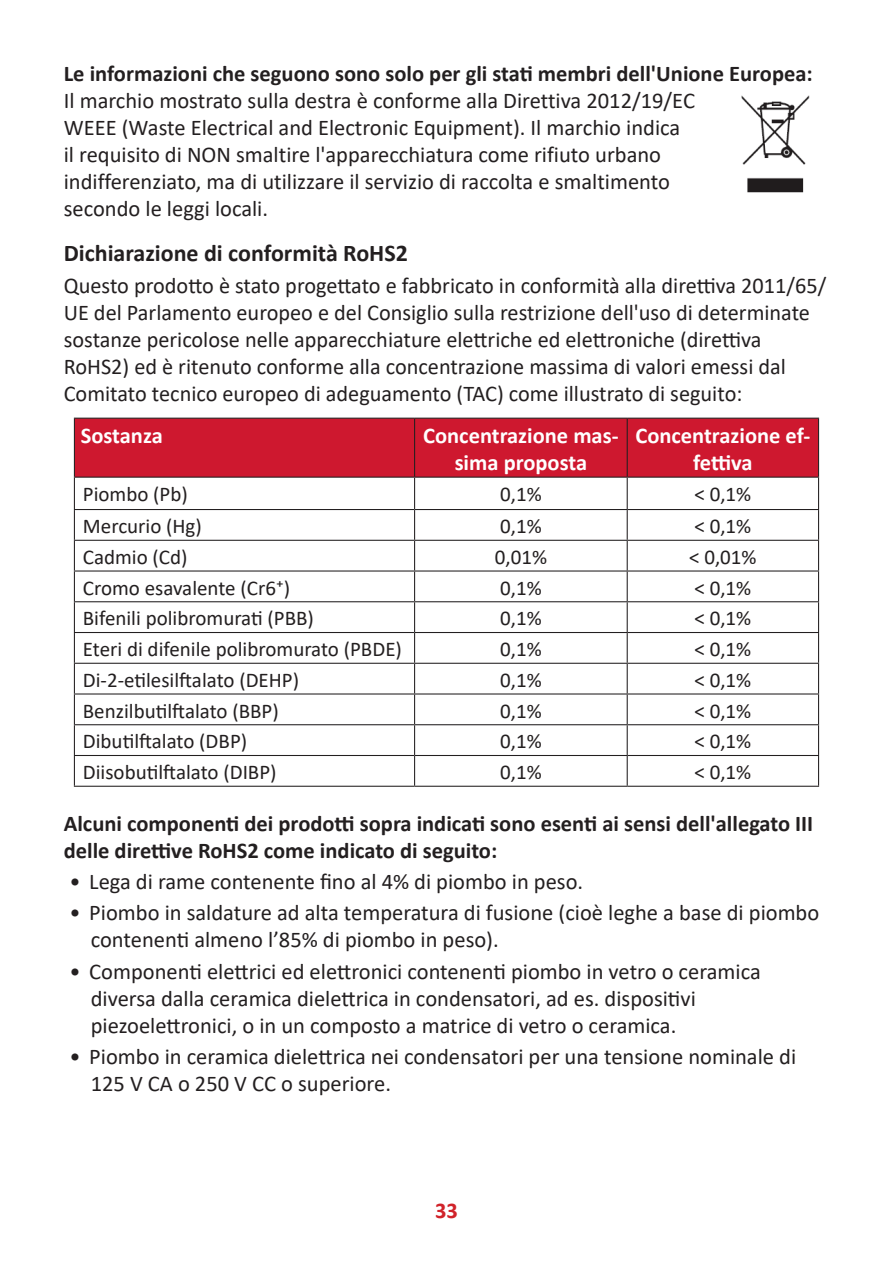
<style>
.page{position:relative;width:893px;height:1263px;background:#fff}
.page>*{position:absolute;margin:0;border:0;box-sizing:border-box;transform-origin:0 0}
.t1{font:700 24px "Calibri";color:#231f20}
.t2{font:22.5px/27px "Calibri";color:#231f20}
.t3{font:700 22.5px/27px "Calibri";color:#231f20}
.t4{font:700 22.5px/27px "Calibri";color:#fff;text-align:center}
.t5{font:700 22.5px "Calibri";color:#d1232a}
.t6{font:21px "Calibri";color:#231f20}
</style>
<div class="page">
<img style="left:741px;top:95px;width:69px;height:98px">
<div style="left:75px;top:419px;width:743px;height:58px;background:#ce182f"></div>
<hr style="left:74px;top:418px;width:341px;height:1px;background:#231f20">
<hr style="left:74px;top:419px;width:1px;height:58px;background:#231f20">
<hr style="left:415px;top:418px;width:212px;height:1px;background:#231f20">
<hr style="left:414px;top:419px;width:1px;height:58px;background:#231f20">
<hr style="left:627px;top:418px;width:192px;height:1px;background:#231f20">
<hr style="left:627px;top:419px;width:1px;height:58px;background:#231f20">
<hr style="left:818px;top:419px;width:1px;height:58px;background:#231f20">
<hr style="left:74px;top:477px;width:341px;height:1px;background:#231f20">
<hr style="left:74px;top:478px;width:1px;height:31px;background:#231f20">
<hr style="left:415px;top:477px;width:212px;height:1px;background:#231f20">
<hr style="left:414px;top:478px;width:1px;height:31px;background:#231f20">
<hr style="left:627px;top:477px;width:192px;height:1px;background:#231f20">
<hr style="left:627px;top:478px;width:1px;height:31px;background:#231f20">
<hr style="left:818px;top:478px;width:1px;height:31px;background:#231f20">
<hr style="left:74px;top:509px;width:341px;height:1px;background:#231f20">
<hr style="left:74px;top:510px;width:1px;height:30px;background:#231f20">
<hr style="left:415px;top:509px;width:212px;height:1px;background:#231f20">
<hr style="left:414px;top:510px;width:1px;height:30px;background:#231f20">
<hr style="left:627px;top:509px;width:192px;height:1px;background:#231f20">
<hr style="left:627px;top:510px;width:1px;height:30px;background:#231f20">
<hr style="left:818px;top:510px;width:1px;height:30px;background:#231f20">
<hr style="left:74px;top:540px;width:341px;height:1px;background:#231f20">
<svg style="left:74px;top:541px;width:1px;height:29px"></svg>
<hr style="left:415px;top:540px;width:212px;height:1px;background:#231f20">
<svg style="left:414px;top:541px;width:1px;height:29px"></svg>
<hr style="left:627px;top:540px;width:192px;height:1px;background:#231f20">
<svg style="left:627px;top:541px;width:1px;height:29px"></svg>
<svg style="left:818px;top:541px;width:1px;height:29px"></svg>
<hr style="left:74px;top:570px;width:341px;height:1px;background:#231f20">
<hr style="left:74px;top:571px;width:1px;height:30px;background:#231f20">
<hr style="left:415px;top:570px;width:212px;height:1px;background:#231f20">
<hr style="left:414px;top:571px;width:1px;height:30px;background:#231f20">
<hr style="left:627px;top:570px;width:192px;height:1px;background:#231f20">
<hr style="left:627px;top:571px;width:1px;height:30px;background:#231f20">
<hr style="left:818px;top:571px;width:1px;height:30px;background:#231f20">
<hr style="left:74px;top:601px;width:341px;height:1px;background:#231f20">
<hr style="left:74px;top:602px;width:1px;height:30px;background:#231f20">
<hr style="left:415px;top:601px;width:212px;height:1px;background:#231f20">
<hr style="left:414px;top:602px;width:1px;height:30px;background:#231f20">
<hr style="left:627px;top:601px;width:192px;height:1px;background:#231f20">
<hr style="left:627px;top:602px;width:1px;height:30px;background:#231f20">
<hr style="left:818px;top:602px;width:1px;height:30px;background:#231f20">
<hr style="left:74px;top:632px;width:341px;height:1px;background:#231f20">
<hr style="left:74px;top:633px;width:1px;height:30px;background:#231f20">
<hr style="left:415px;top:632px;width:212px;height:1px;background:#231f20">
<hr style="left:414px;top:633px;width:1px;height:30px;background:#231f20">
<hr style="left:627px;top:632px;width:192px;height:1px;background:#231f20">
<hr style="left:627px;top:633px;width:1px;height:30px;background:#231f20">
<hr style="left:818px;top:633px;width:1px;height:30px;background:#231f20">
<hr style="left:74px;top:663px;width:341px;height:1px;background:#231f20">
<svg style="left:74px;top:664px;width:1px;height:29px"></svg>
<hr style="left:415px;top:663px;width:212px;height:1px;background:#231f20">
<svg style="left:414px;top:664px;width:1px;height:29px"></svg>
<hr style="left:627px;top:663px;width:192px;height:1px;background:#231f20">
<svg style="left:627px;top:664px;width:1px;height:29px"></svg>
<svg style="left:818px;top:664px;width:1px;height:29px"></svg>
<hr style="left:74px;top:693px;width:341px;height:1px;background:#231f20">
<hr style="left:74px;top:694px;width:1px;height:30px;background:#231f20">
<hr style="left:415px;top:693px;width:212px;height:1px;background:#231f20">
<hr style="left:414px;top:694px;width:1px;height:30px;background:#231f20">
<hr style="left:627px;top:693px;width:192px;height:1px;background:#231f20">
<hr style="left:627px;top:694px;width:1px;height:30px;background:#231f20">
<hr style="left:818px;top:694px;width:1px;height:30px;background:#231f20">
<hr style="left:74px;top:724px;width:341px;height:1px;background:#231f20">
<hr style="left:74px;top:725px;width:1px;height:30px;background:#231f20">
<hr style="left:415px;top:724px;width:212px;height:1px;background:#231f20">
<hr style="left:414px;top:725px;width:1px;height:30px;background:#231f20">
<hr style="left:627px;top:724px;width:192px;height:1px;background:#231f20">
<hr style="left:627px;top:725px;width:1px;height:30px;background:#231f20">
<hr style="left:818px;top:725px;width:1px;height:30px;background:#231f20">
<hr style="left:74px;top:755px;width:341px;height:1px;background:#231f20">
<hr style="left:74px;top:756px;width:1px;height:30px;background:#231f20">
<hr style="left:415px;top:755px;width:212px;height:1px;background:#231f20">
<hr style="left:414px;top:756px;width:1px;height:30px;background:#231f20">
<hr style="left:627px;top:755px;width:192px;height:1px;background:#231f20">
<hr style="left:627px;top:756px;width:1px;height:30px;background:#231f20">
<hr style="left:818px;top:756px;width:1px;height:30px;background:#231f20">
<hr style="left:74px;top:786px;width:341px;height:1px;background:#231f20">
<hr style="left:415px;top:786px;width:212px;height:1px;background:#231f20">
<hr style="left:627px;top:786px;width:192px;height:1px;background:#231f20">
<p class="t3" style="left:64px;top:59px;width:750px">Le informazioni che seguono sono solo per gli stati membri dell'Unione Europea:</p>
<p class="t2" style="left:64px;top:86px;width:633px">Il marchio mostrato sulla destra è conforme alla Direttiva 2012/19/EC WEEE (Waste Electrical and Electronic Equipment). Il marchio indica il requisito di NON smaltire l'apparecchiatura come rifiuto urbano indifferenziato, ma di utilizzare il servizio di raccolta e smaltimento secondo le leggi locali.</p>
<p class="t1" style="left:64px;top:236px;width:346px">Dichiarazione di conformità RoHS2</p>
<p class="t2" style="left:64px;top:271px;width:764px">Questo prodotto è stato progettato e fabbricato in conformità alla direttiva 2011/65/ UE del Parlamento europeo e del Consiglio sulla restrizione dell'uso di determinate sostanze pericolose nelle apparecchiature elettriche ed elettroniche (direttiva RoHS2) ed è ritenuto conforme alla concentrazione massima di valori emessi dal Comitato tecnico europeo di adeguamento (TAC) come illustrato di seguito:</p>
<p class="t4" style="left:81px;top:422px;width:83px">Sostanza</p>
<p class="t4" style="left:423px;top:422px;width:197px">Concentrazione mas&shy;sima proposta</p>
<p class="t4" style="left:635px;top:422px;width:176px">Concentrazione ef&shy;fettiva</p>
<p class="t6" style="left:83px;top:479px;width:106px">Piombo (Pb)</p>
<p class="t6" style="left:500px;top:479px;width:43px">0,1%</p>
<p class="t6" style="left:694px;top:479px;width:58px">&lt; 0,1%</p>
<p class="t6" style="left:83px;top:511px;width:120px">Mercurio (Hg)</p>
<p class="t6" style="left:500px;top:511px;width:43px">0,1%</p>
<p class="t6" style="left:694px;top:511px;width:58px">&lt; 0,1%</p>
<p class="t6" style="left:83px;top:542px;width:106px">Cadmio (Cd)</p>
<p class="t6" style="left:495px;top:542px;width:54px">0,01%</p>
<p class="t6" style="left:689px;top:542px;width:69px">&lt; 0,01%</p>
<p class="t6" style="left:83px;top:573px;width:209px">Cromo esavalente (Cr6⁺)</p>
<p class="t6" style="left:500px;top:573px;width:43px">0,1%</p>
<p class="t6" style="left:694px;top:573px;width:58px">&lt; 0,1%</p>
<p class="t6" style="left:83px;top:604px;width:233px">Bifenili polibromurati (PBB)</p>
<p class="t6" style="left:500px;top:604px;width:43px">0,1%</p>
<p class="t6" style="left:694px;top:604px;width:58px">&lt; 0,1%</p>
<p class="t6" style="left:83px;top:634px;width:321px">Eteri di difenile polibromurato (PBDE)</p>
<p class="t6" style="left:500px;top:634px;width:43px">0,1%</p>
<p class="t6" style="left:694px;top:634px;width:58px">&lt; 0,1%</p>
<p class="t6" style="left:83px;top:665px;width:218px">Di-2-etilesilftalato (DEHP)</p>
<p class="t6" style="left:500px;top:665px;width:43px">0,1%</p>
<p class="t6" style="left:694px;top:665px;width:58px">&lt; 0,1%</p>
<p class="t6" style="left:83px;top:696px;width:197px">Benzilbutilftalato (BBP)</p>
<p class="t6" style="left:500px;top:696px;width:43px">0,1%</p>
<p class="t6" style="left:694px;top:696px;width:58px">&lt; 0,1%</p>
<p class="t6" style="left:83px;top:727px;width:166px">Dibutilftalato (DBP)</p>
<p class="t6" style="left:500px;top:727px;width:43px">0,1%</p>
<p class="t6" style="left:694px;top:727px;width:58px">&lt; 0,1%</p>
<p class="t6" style="left:83px;top:757px;width:195px">Diisobutilftalato (DIBP)</p>
<p class="t6" style="left:500px;top:757px;width:43px">0,1%</p>
<p class="t6" style="left:694px;top:757px;width:58px">&lt; 0,1%</p>
<p class="t3" style="left:64px;top:809px;width:751px">Alcuni componenti dei prodotti sopra indicati sono esenti ai sensi dell'allegato III delle direttive RoHS2 come indicato di seguito:</p>
<p class="t2" style="left:70px;top:867px;width:515px">• Lega di rame contenente fino al 4% di piombo in peso.</p>
<p class="t2" style="left:91px;top:899px;width:730px;text-indent:-21px">• Piombo in saldature ad alta temperatura di fusione (cioè leghe a base di piombo contenenti almeno l’85% di piombo in peso).</p>
<p class="t2" style="left:91px;top:957px;width:671px;text-indent:-21px">• Componenti elettrici ed elettronici contenenti piombo in vetro o ceramica diversa dalla ceramica dielettrica in condensatori, ad es. dispositivi piezoelettronici, o in un composto a matrice di vetro o ceramica.</p>
<p class="t2" style="left:91px;top:1042px;width:707px;text-indent:-21px">• Piombo in ceramica dielettrica nei condensatori per una tensione nominale di<br>125 V CA o 250 V CC o superiore.</p>
<p class="t5" style="left:435px;top:1194px;width:24px">33</p>
</div>
